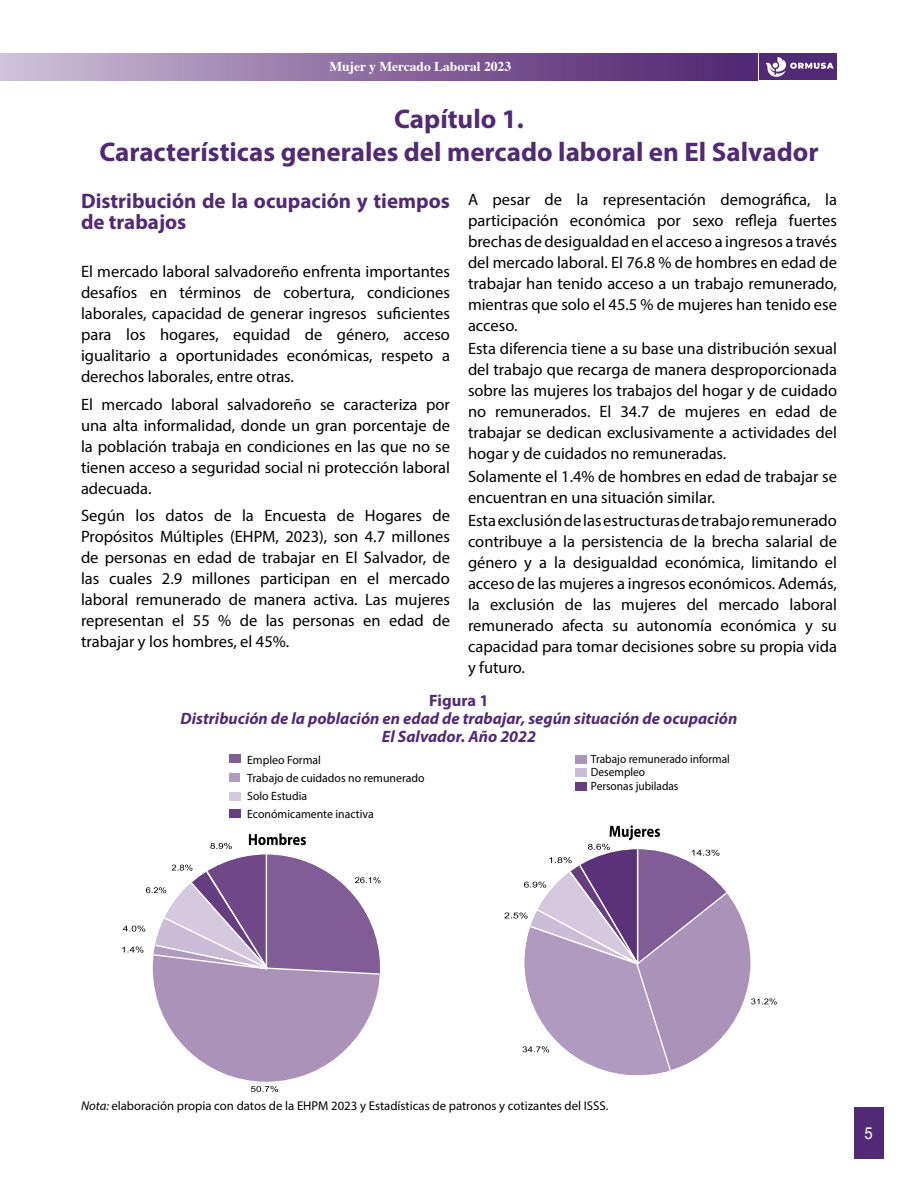
<style>
.page{position:relative;width:918px;height:1188px;background:#fff}
.page>*{position:absolute;margin:0;border:0;box-sizing:border-box;transform-origin:0 0}
.t1{font:700 27px/32.4px "Myriad Pro";color:#522974;text-align:center}
.t2{font:700 21px/21px "Myriad Pro";color:#522974}
.t3{font:16.5px/21px "Myriad Pro";color:#000;text-align:justify}
.t4{font:italic 700 16.5px/18px "Myriad Pro";color:#522974;text-align:center}
.t5{font:700 16.5px "Myriad Pro";color:#522974}
.t6{font:16.5px "Arial";color:#fff;scale:.9 1}
.t7{font:700 13.5px "Times";color:#fff}
.t8{font:12.75px "Myriad Pro";color:#000}
.t9{font:12px/18px "Myriad Pro";color:#000}
.t10{font:12px/13.5px "Myriad Pro";color:#000;scale:.95 1}
.s1{font-style:italic}
</style>
<div class="page">
<div style="left:0;top:54px;width:757px;height:26px;background:linear-gradient(to right,#cdbed7,#4d1e6c)"></div>
<div style="left:759px;top:54px;width:78px;height:26px;background:#522974"></div>
<svg style="left:765px;top:57px;width:69px;height:20px"></svg>
<div style="left:855px;top:1107px;width:29px;height:51px;background:#522974"></div>
<svg style="left:251px;top:1086px;width:27px;height:6px"></svg>
<svg style="left:210px;top:843px;width:22px;height:6px"></svg>
<svg style="left:249px;top:833px;width:57px;height:12px"></svg>
<div style="left:153px;top:855px;width:227px;height:227px;background:#aa92b9;border-radius:50%"></div>
<svg style="left:122px;top:855px;width:259px;height:121px"></svg>
<div style="left:230px;top:754px;width:11px;height:8px;background:#815d96"></div>
<div style="left:230px;top:774px;width:10px;height:8px;background:#b09abf"></div>
<div style="left:230px;top:792px;width:11px;height:8px;background:#d4c9df"></div>
<div style="left:230px;top:809px;width:11px;height:9px;background:#673d81"></div>
<svg style="left:751px;top:998px;width:26px;height:7px"></svg>
<div style="left:525px;top:849px;width:225px;height:226px;background:#aa92b9;border-radius:50%"></div>
<svg style="left:504px;top:825px;width:226px;height:250px"></svg>
<div style="left:575px;top:755px;width:12px;height:9px;background:#aa92b9"></div>
<div style="left:575px;top:768px;width:12px;height:9px;background:#cbbdd7"></div>
<div style="left:575px;top:782px;width:12px;height:9px;background:#673d81"></div>
<p class="t7" style="left:329px;top:53px;width:183px">Mujer y Mercado Laboral 2023</p>
<h1 class="t1" style="left:99px;top:102px;width:721px">Capítulo 1.<br>Características generales del mercado laboral en El Salvador</h1>
<p class="t2" style="left:81px;top:190px;width:371px">Distribución de la ocupación y tiempos de trabajos</p>
<p class="t3" style="left:81px;top:261px;width:371px">El mercado laboral salvadoreño enfrenta importantes desafíos en términos de cobertura, condiciones laborales, capacidad de generar ingresos suficientes para los hogares, equidad de género, acceso igualitario a oportunidades económicas, respeto a derechos laborales, entre otras.</p>
<p class="t3" style="left:81px;top:393px;width:371px">El mercado laboral salvadoreño se caracteriza por una alta informalidad, donde un gran porcentaje de la población trabaja en condiciones en las que no se tienen acceso a seguridad social ni protección laboral adecuada.</p>
<p class="t3" style="left:81px;top:505px;width:371px">Según los datos de la Encuesta de Hogares de Propósitos Múltiples (EHPM, 2023), son 4.7 millones de personas en edad de trabajar en El Salvador, de las cuales 2.9 millones participan en el mercado laboral remunerado de manera activa. Las mujeres representan el 55 % de las personas en edad de trabajar y los hombres, el 45%.</p>
<p class="t3" style="left:468px;top:188px;width:371px">A pesar de la representación demográfica, la participación económica por sexo refleja fuertes brechas de desigualdad en el acceso a ingresos a través del mercado laboral. El 76.8 % de hombres en edad de trabajar han tenido acceso a un trabajo remunerado, mientras que solo el 45.5 % de mujeres han tenido ese acceso.</p>
<p class="t3" style="left:468px;top:338px;width:371px">Esta diferencia tiene a su base una distribución sexual del trabajo que recarga de manera desproporcionada sobre las mujeres los trabajos del hogar y de cuidado no remunerados. El 34.7 de mujeres en edad de trabajar se dedican exclusivamente a actividades del hogar y de cuidados no remuneradas.</p>
<p class="t3" style="left:468px;top:466px;width:371px">Solamente el 1.4% de hombres en edad de trabajar se encuentran en una situación similar.</p>
<p class="t3" style="left:468px;top:510px;width:371px">Esta exclusión de las estructuras de trabajo remunerado contribuye a la persistencia de la brecha salarial de género y a la desigualdad económica, limitando el acceso de las mujeres a ingresos económicos. Además, la exclusión de las mujeres del mercado laboral remunerado afecta su autonomía económica y su capacidad para tomar decisiones sobre su propia vida y futuro.</p>
<p class="t5" style="left:429px;top:689px;width:61px">Figura 1</p>
<p class="t4" style="left:181px;top:708px;width:558px">Distribución de la población en edad de trabajar, según situación de ocupación<br>El Salvador. Año 2022</p>
<p class="t9" style="left:247px;top:751px;width:179px">Empleo Formal<br>Trabajo de cuidados no remunerado<br>Solo Estudia<br>Económicamente inactiva</p>
<p class="t10" style="left:591px;top:752px;width:148px">Trabajo remunerado informal<br>Desempleo<br>Personas jubiladas</p>
<p class="t8" style="left:81px;top:1097px;width:529px"><span class="s1">Nota:</span> elaboración propia con datos de la EHPM 2023 y Estadísticas de patronos y cotizantes del ISSS.</p>
<p class="t6" style="left:865px;top:1122px;width:11px">5</p>
</div>
